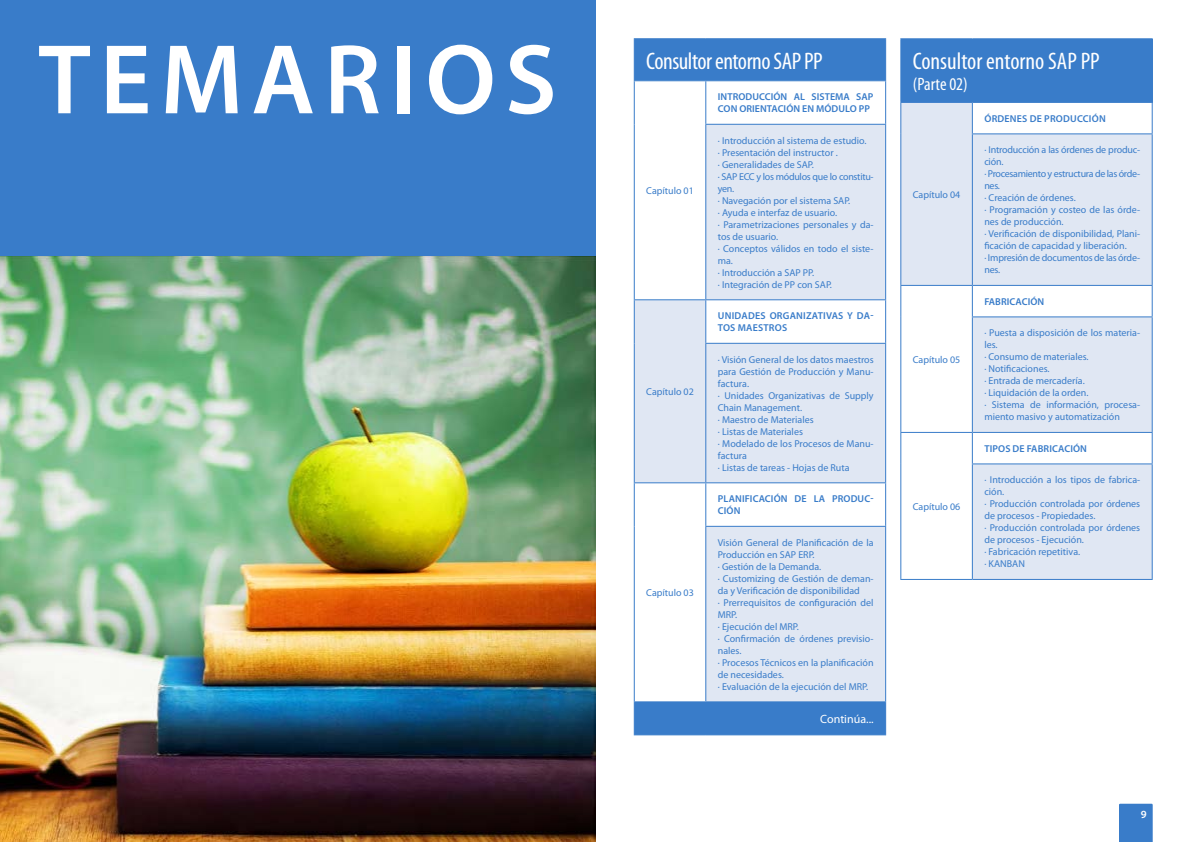
<style>
.page{position:relative;width:1191px;height:842px;background:#fff}
.page>*{position:absolute;margin:0;border:0;box-sizing:border-box;transform-origin:0 0}
.t1{font:600 100px "Myriad Pro";letter-spacing:.09em;color:#fff}
.t2{font:condensed 24px "Myriad Pro";letter-spacing:-.02em;color:#fff}
.t3{font:condensed 24px "Myriad Pro";color:#fff}
.t4{font:condensed 18px "Myriad Pro";color:#fff}
.t5{font:12px "Myriad Pro";color:#fff}
.t6{font:600 11px "Myriad Pro";color:#fff}
.t7{font:10px/12px "Myriad Pro";color:#397cc9}
.t8{font:600 10px/12px "Myriad Pro";letter-spacing:.01em;color:#397cc9}
</style>
<div class="page">
<svg style="left:1119px;top:804px;width:33px;height:38px"></svg>
<img style="left:0;top:255px;width:595px;height:587px">
<div style="left:0;top:0;width:595px;height:255px;background:#397cc9"></div>
<div style="left:635px;top:39px;width:250px;height:695px;background:#397cc9"></div>
<svg style="left:635px;top:81px;width:250px;height:43px"></svg>
<svg style="left:635px;top:124px;width:250px;height:577px;fill:#e0e7f3"></svg>
<hr style="left:634px;top:39px;width:1px;height:41px;background:#397cc9">
<hr style="left:634px;top:38px;width:72px;height:1px;background:#397cc9">
<hr style="left:706px;top:38px;width:180px;height:1px;background:#397cc9">
<hr style="left:885px;top:39px;width:1px;height:41px;background:#397cc9">
<hr style="left:634px;top:81px;width:1px;height:43px;background:#397cc9">
<hr style="left:634px;top:124px;width:1px;height:175px;background:#397cc9">
<hr style="left:634px;top:80px;width:72px;height:1px;background:#397cc9">
<hr style="left:705px;top:81px;width:1px;height:43px;background:#397cc9">
<hr style="left:706px;top:80px;width:180px;height:1px;background:#397cc9">
<hr style="left:885px;top:81px;width:1px;height:43px;background:#397cc9">
<hr style="left:705px;top:125px;width:1px;height:174px;background:#397cc9">
<hr style="left:705px;top:124px;width:181px;height:1px;background:#397cc9">
<hr style="left:885px;top:125px;width:1px;height:174px;background:#397cc9">
<hr style="left:634px;top:300px;width:1px;height:43px;background:#397cc9">
<hr style="left:634px;top:343px;width:1px;height:139px;background:#397cc9">
<hr style="left:634px;top:299px;width:72px;height:1px;background:#397cc9">
<hr style="left:705px;top:300px;width:1px;height:43px;background:#397cc9">
<hr style="left:706px;top:299px;width:180px;height:1px;background:#397cc9">
<hr style="left:885px;top:300px;width:1px;height:43px;background:#397cc9">
<hr style="left:705px;top:344px;width:1px;height:138px;background:#397cc9">
<hr style="left:705px;top:343px;width:181px;height:1px;background:#397cc9">
<hr style="left:885px;top:344px;width:1px;height:138px;background:#397cc9">
<hr style="left:634px;top:483px;width:1px;height:43px;background:#397cc9">
<hr style="left:634px;top:526px;width:1px;height:175px;background:#397cc9">
<hr style="left:634px;top:482px;width:72px;height:1px;background:#397cc9">
<hr style="left:705px;top:483px;width:1px;height:43px;background:#397cc9">
<hr style="left:706px;top:482px;width:180px;height:1px;background:#397cc9">
<hr style="left:885px;top:483px;width:1px;height:43px;background:#397cc9">
<hr style="left:705px;top:527px;width:1px;height:174px;background:#397cc9">
<hr style="left:705px;top:526px;width:181px;height:1px;background:#397cc9">
<hr style="left:885px;top:527px;width:1px;height:174px;background:#397cc9">
<hr style="left:634px;top:702px;width:1px;height:32px;background:#397cc9">
<hr style="left:634px;top:701px;width:72px;height:1px;background:#397cc9">
<hr style="left:634px;top:734px;width:72px;height:1px;background:#397cc9">
<hr style="left:706px;top:734px;width:180px;height:1px;background:#397cc9">
<hr style="left:706px;top:701px;width:180px;height:1px;background:#397cc9">
<hr style="left:885px;top:702px;width:1px;height:32px;background:#397cc9">
<div style="left:900px;top:39px;width:252px;height:63px;background:#397cc9"></div>
<svg style="left:901px;top:103px;width:250px;height:476px;fill:#e0e7f3"></svg>
<hr style="left:900px;top:38px;width:72px;height:1px;background:#397cc9">
<hr style="left:972px;top:38px;width:180px;height:1px;background:#397cc9">
<hr style="left:900px;top:103px;width:1px;height:31px;background:#397cc9">
<hr style="left:900px;top:134px;width:1px;height:151px;background:#397cc9">
<hr style="left:900px;top:102px;width:72px;height:1px;background:#397cc9">
<hr style="left:972px;top:103px;width:1px;height:30px;background:#397cc9">
<hr style="left:972px;top:102px;width:180px;height:1px;background:#397cc9">
<hr style="left:1151px;top:103px;width:1px;height:30px;background:#397cc9">
<hr style="left:972px;top:134px;width:1px;height:151px;background:#397cc9">
<hr style="left:972px;top:133px;width:180px;height:1px;background:#397cc9">
<hr style="left:1151px;top:134px;width:1px;height:151px;background:#397cc9">
<hr style="left:900px;top:286px;width:1px;height:31px;background:#397cc9">
<hr style="left:900px;top:317px;width:1px;height:115px;background:#397cc9">
<hr style="left:900px;top:285px;width:72px;height:1px;background:#397cc9">
<hr style="left:972px;top:286px;width:1px;height:30px;background:#397cc9">
<hr style="left:972px;top:285px;width:180px;height:1px;background:#397cc9">
<hr style="left:1151px;top:286px;width:1px;height:30px;background:#397cc9">
<hr style="left:972px;top:317px;width:1px;height:115px;background:#397cc9">
<hr style="left:972px;top:316px;width:180px;height:1px;background:#397cc9">
<hr style="left:1151px;top:317px;width:1px;height:115px;background:#397cc9">
<hr style="left:900px;top:433px;width:1px;height:31px;background:#397cc9">
<hr style="left:900px;top:464px;width:1px;height:115px;background:#397cc9">
<hr style="left:900px;top:432px;width:72px;height:1px;background:#397cc9">
<hr style="left:972px;top:433px;width:1px;height:30px;background:#397cc9">
<hr style="left:972px;top:432px;width:180px;height:1px;background:#397cc9">
<hr style="left:1151px;top:433px;width:1px;height:30px;background:#397cc9">
<hr style="left:900px;top:579px;width:72px;height:1px;background:#397cc9">
<hr style="left:972px;top:464px;width:1px;height:115px;background:#397cc9">
<hr style="left:972px;top:463px;width:180px;height:1px;background:#397cc9">
<hr style="left:1151px;top:464px;width:1px;height:115px;background:#397cc9">
<hr style="left:972px;top:579px;width:180px;height:1px;background:#397cc9">
<h1 class="t1" style="left:38px;top:16px;width:520px">TEMARIOS</h1>
<h2 class="t2" style="left:646px;top:46px;width:178px">Consultor entorno SAP PP</h2>
<p class="t8" style="left:718px;top:91px;width:157px">INTRODUCCIÓN AL SISTEMA SAP<br>CON ORIENTACIÓN EN MÓDULO PP</p>
<p class="t7" style="left:718px;top:134px;width:157px">· Introducción al sistema de estudio.<br>· Presentación del instructor .<br>· Generalidades de SAP.<br>· SAP ECC y los módulos que lo constitu&shy;yen.<br>· Navegación por el sistema SAP.<br>· Ayuda e interfaz de usuario.<br>· Parametrizaciones personales y da&shy;tos de usuario.<br>· Conceptos válidos en todo el siste&shy;ma.<br>· Introducción a SAP PP.<br>· Integración de PP con SAP.</p>
<p class="t7" style="left:646px;top:185px;width:49px">Capítulo 01</p>
<p class="t7" style="left:646px;top:386px;width:49px">Capítulo 02</p>
<p class="t7" style="left:646px;top:587px;width:49px">Capítulo 03</p>
<p class="t8" style="left:718px;top:310px;width:157px">UNIDADES ORGANIZATIVAS Y DA-<br>TOS MAESTROS</p>
<p class="t7" style="left:718px;top:353px;width:157px">· Visión General de los datos maestros para Gestión de Producción y Manu&shy;factura.<br>· Unidades Organizativas de Supply<br>Chain Management.<br>· Maestro de Materiales<br>· Listas de Materiales<br>· Modelado de los Procesos de Manu&shy;factura<br>· Listas de tareas - Hojas de Ruta</p>
<p class="t8" style="left:718px;top:493px;width:157px">PLANIFICACIÓN DE LA PRODUC-<br>CIÓN</p>
<p class="t7" style="left:718px;top:536px;width:157px">Visión General de Planificación de la<br>Producción en SAP ERP.<br>· Gestión de la Demanda.<br>· Customizing de Gestión de deman&shy;da y Verificación de disponibilidad<br>· Prerrequisitos de configuración del<br>MRP.<br>· Ejecución del MRP.<br>· Confirmación de órdenes previsio&shy;nales.<br>· Procesos Técnicos en la planificación de necesidades.<br>· Evaluación de la ejecución del MRP.</p>
<p class="t5" style="left:820px;top:711px;width:55px">Continúa...</p>
<h2 class="t3" style="left:912px;top:46px;width:188px">Consultor entorno SAP PP</h2>
<h3 class="t4" style="left:912px;top:74px;width:56px">(Parte 02)</h3>
<p class="t7" style="left:912px;top:188px;width:49px">Capítulo 04</p>
<p class="t7" style="left:912px;top:353px;width:49px">Capítulo 05</p>
<p class="t7" style="left:912px;top:500px;width:49px">Capítulo 06</p>
<p class="t8" style="left:984px;top:112px;width:123px">ÓRDENES DE PRODUCCIÓN</p>
<p class="t7" style="left:984px;top:144px;width:157px">· Introducción a las órdenes de produc&shy;ción.<br>· Procesamiento y estructura de las órde&shy;nes.<br>· Creación de órdenes.<br>· Programación y costeo de las órde&shy;nes de producción.<br>· Verificación de disponibilidad, Plani&shy;ficación de capacidad y liberación.<br>· Impresión de documentos de las órde&shy;nes.</p>
<p class="t8" style="left:984px;top:295px;width:61px">FABRICACIÓN</p>
<p class="t7" style="left:984px;top:327px;width:157px">· Puesta a disposición de los materia&shy;les.<br>· Consumo de materiales.<br>· Notificaciones.<br>· Entrada de mercadería.<br>· Liquidación de la orden.<br>· Sistema de información, procesa&shy;miento masivo y automatización</p>
<p class="t8" style="left:984px;top:442px;width:104px">TIPOS DE FABRICACIÓN</p>
<p class="t7" style="left:984px;top:474px;width:157px">· Introducción a los tipos de fabrica&shy;ción.<br>· Producción controlada por órdenes de procesos - Propiedades.<br>· Producción controlada por órdenes de procesos - Ejecución.<br>· Fabricación repetitiva.<br>· KANBAN</p>
<p class="t6" style="left:1140px;top:807px;width:7px">9</p>
</div>
